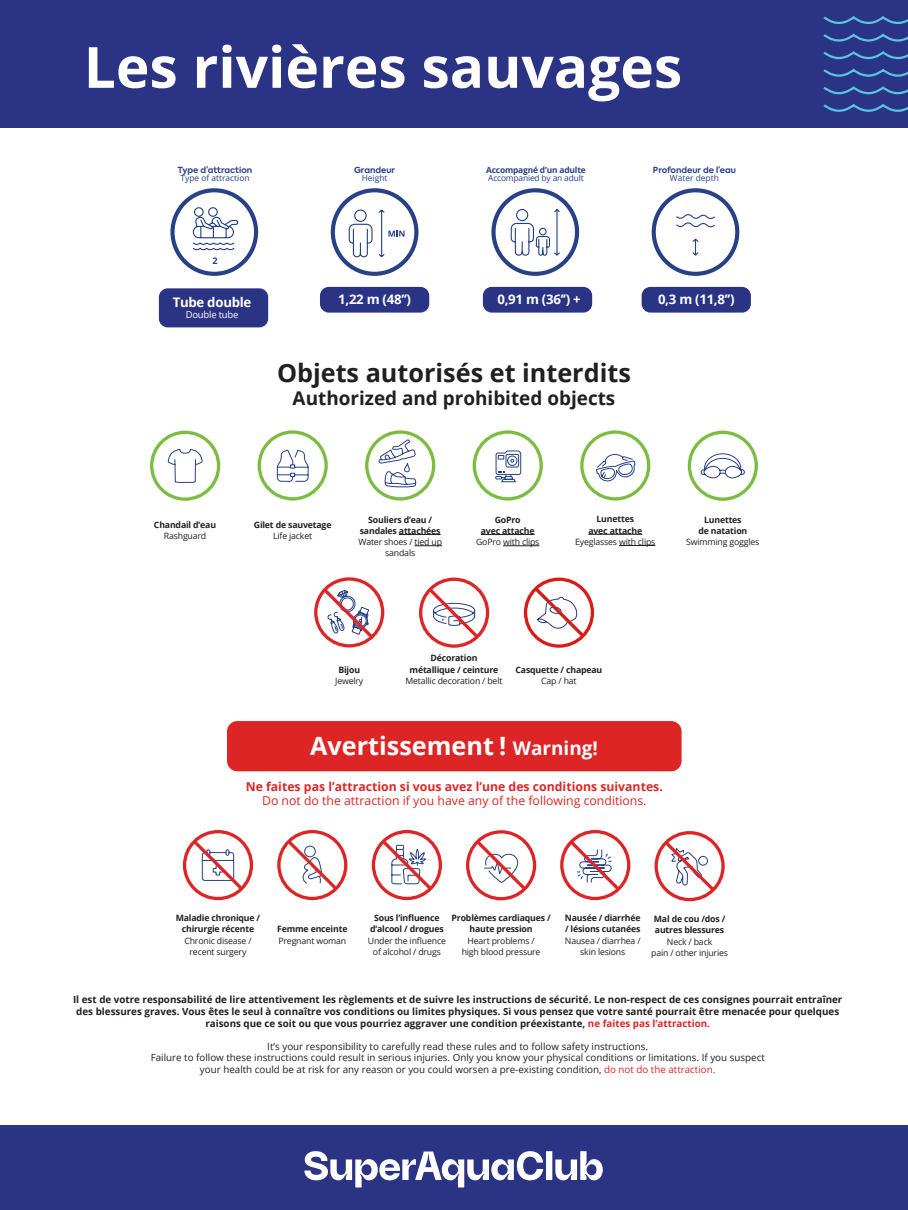
<style>
.page{position:relative;width:908px;height:1210px;background:#fff}
.page>*{position:absolute;margin:0;border:0;box-sizing:border-box;transform-origin:0 0}
.t1{font:700 56.8px "Open Sans";color:#fff}
.t2{font:700 25.2px "Open Sans";color:#231f20}
.t3{font:700 25.2px "Open Sans";color:#fff}
.t4{font:700 18.9px "Open Sans";color:#231f20}
.t5{font:700 13.2px "Open Sans";letter-spacing:-.02em;color:#fff}
.t6{font:700 12.25px "Open Sans";color:#de2526}
.t7{font:12.25px "Open Sans";color:#de2526}
.t8{font:700 9.8px/11.8px "Open Sans";color:#231f20;text-align:center}
.t9{font:9.8px/11.8px "Open Sans";color:#231f20;text-align:center}
.t10{font:9.45px "Open Sans";letter-spacing:-.02em;color:#fff}
.t11{font:700 9.1px "Open Sans";color:#274086}
.t12{font:700 8.75px/11.2px "Open Sans";letter-spacing:-.02em;color:#231f20;text-align:center}
.t13{font:8.75px/11.2px "Open Sans";letter-spacing:-.02em;color:#231f20;text-align:center}
.t14{font:700 8.4px "Axiforma";color:#274086}
.t15{font:8.4px "Open Sans";color:#274086}
.t16{font:700 8.4px "Open Sans";letter-spacing:-.02em;color:#274086}
.t17{font:8.4px "Open Sans";letter-spacing:-.02em;color:#274086}
.s1{font-size:18.9px}
.s2{color:#de2526}
</style>
<div class="page">
<div style="left:227px;top:721px;width:454px;height:50px;background:#de2526;border-radius:11px"></div>
<div style="left:0;top:1125px;width:907px;height:85px;background:#2b3484"></div>
<div style="left:0;top:0;width:907px;height:127px;background:#2b3484"></div>
<svg style="left:823px;top:16px;width:84px;height:96px"></svg>
<div style="left:320px;top:287px;width:109px;height:25px;background:#2b3484;border-radius:9px"></div>
<hr style="left:588px;top:534px;width:54px;height:1px;background:#231f20">
<hr style="left:619px;top:545px;width:36px;height:1px;background:#231f20">
<svg style="left:167px;top:449px;width:36px;height:34px"></svg>
<svg style="left:276px;top:449px;width:33px;height:33px"></svg>
<svg style="left:596px;top:454px;width:40px;height:28px"></svg>
<svg style="left:426px;top:585px;width:56px;height:57px"></svg>
<svg style="left:378px;top:438px;width:38px;height:50px"></svg>
<svg style="left:700px;top:453px;width:45px;height:26px"></svg>
<div style="left:150px;top:431px;width:70px;height:70px;border:3px solid #7abd41;border-radius:50%"></div>
<div style="left:257px;top:430px;width:71px;height:70px;border:3px solid #7abd41;border-radius:50%"></div>
<div style="left:365px;top:430px;width:70px;height:70px;border:3px solid #7abd41;border-radius:50%"></div>
<div style="left:580px;top:430px;width:70px;height:70px;border:3px solid #7abd41;border-radius:50%"></div>
<div style="left:687px;top:431px;width:70px;height:70px;border:3px solid #7abd41;border-radius:50%"></div>
<div style="left:314px;top:577px;width:70px;height:70px;border:3px solid #de2526;border-radius:50%"></div>
<div style="left:419px;top:577px;width:70px;height:71px;border:3px solid #de2526;border-radius:50%"></div>
<svg style="left:321px;top:586px;width:56px;height:56px"></svg>
<hr style="left:480px;top:534px;width:54px;height:1px;background:#231f20">
<hr style="left:503px;top:545px;width:36px;height:1px;background:#231f20">
<div style="left:472px;top:430px;width:70px;height:70px;border:3px solid #7abd41;border-radius:50%"></div>
<svg style="left:495px;top:450px;width:26px;height:33px"></svg>
<div style="left:170px;top:188px;width:88px;height:88px;border:4px solid #274086;border-radius:50%"></div>
<div style="left:330px;top:188px;width:88px;height:88px;border:4px solid #274086;border-radius:50%"></div>
<svg style="left:348px;top:209px;width:56px;height:49px"></svg>
<div style="left:641px;top:287px;width:109px;height:25px;background:#2b3484;border-radius:9px"></div>
<div style="left:651px;top:188px;width:88px;height:88px;border:4px solid #274086;border-radius:50%"></div>
<svg style="left:676px;top:214px;width:39px;height:14px"></svg>
<svg style="left:692px;top:238px;width:7px;height:18px"></svg>
<div style="left:277px;top:830px;width:70px;height:70px;border:3px solid #de2526;border-radius:50%"></div>
<svg style="left:284px;top:837px;width:56px;height:56px"></svg>
<div style="left:371px;top:830px;width:71px;height:70px;border:3px solid #de2526;border-radius:50%"></div>
<svg style="left:378px;top:837px;width:62px;height:64px"></svg>
<div style="left:560px;top:830px;width:70px;height:70px;border:3px solid #de2526;border-radius:50%"></div>
<svg style="left:567px;top:838px;width:56px;height:56px"></svg>
<div style="left:183px;top:830px;width:70px;height:70px;border:3px solid #de2526;border-radius:50%"></div>
<svg style="left:190px;top:837px;width:56px;height:56px"></svg>
<div style="left:654px;top:831px;width:70px;height:70px;border:3px solid #de2526;border-radius:50%"></div>
<svg style="left:661px;top:838px;width:56px;height:56px"></svg>
<div style="left:466px;top:830px;width:70px;height:70px;border:3px solid #de2526;border-radius:50%"></div>
<svg style="left:472px;top:837px;width:57px;height:56px"></svg>
<svg style="left:192px;top:207px;width:47px;height:44px"></svg>
<div style="left:482px;top:287px;width:110px;height:25px;background:#2b3484;border-radius:9px"></div>
<div style="left:491px;top:188px;width:88px;height:88px;border:4px solid #274086;border-radius:50%"></div>
<svg style="left:510px;top:209px;width:50px;height:47px"></svg>
<div style="left:523px;top:577px;width:71px;height:71px;border:3px solid #d81b16;border-radius:50%"></div>
<svg style="left:527px;top:583px;width:60px;height:57px"></svg>
<hr style="left:399px;top:534px;width:41px;height:1px;background:#231f20">
<svg style="left:414px;top:545px;width:28px;height:1px"></svg>
<div style="left:159px;top:288px;width:109px;height:39px;background:#2b3484;border-radius:9px"></div>
<svg style="left:555px;top:1151px;width:47px;height:29px"></svg>
<svg style="left:304px;top:1151px;width:239px;height:36px"></svg>
<div style="left:546px;top:1151px;width:6px;height:29px;background:#fff"></div>
<h1 class="t1" style="left:84px;top:44px;width:599px">Les rivières sauvages</h1>
<p class="t14" style="left:178px;top:166px;width:76px">Type d’attraction</p>
<p class="t15" style="left:180px;top:175px;width:71px">Type of attraction</p>
<p class="t14" style="left:354px;top:166px;width:42px">Grandeur</p>
<p class="t15" style="left:361px;top:175px;width:27px">Height</p>
<p class="t16" style="left:486px;top:166px;width:101px">Accompagné d’un adulte</p>
<p class="t17" style="left:488px;top:175px;width:97px">Accompanied by an adult</p>
<p class="t14" style="left:652px;top:166px;width:84px">Profondeur de l’eau</p>
<p class="t15" style="left:669px;top:175px;width:50px">Water depth</p>
<p class="t11" style="left:212px;top:257px;width:7px">2</p>
<h3 class="t5" style="left:173px;top:296px;width:80px">Tube double</h3>
<p class="t10" style="left:186px;top:311px;width:54px">Double tube</p>
<h3 class="t5" style="left:338px;top:294px;width:74px">1,22 m (48’’)</h3>
<h3 class="t5" style="left:497px;top:294px;width:85px">0,91 m (36’’) +</h3>
<h2 class="t2" style="left:277px;top:363px;width:355px">Objets autorisés et interdits</h2>
<h3 class="t4" style="left:292px;top:390px;width:324px">Authorized and prohibited objects</h3>
<h3 class="t5" style="left:657px;top:294px;width:78px">0,3 m (11,8’’)</h3>
<p class="t12" style="left:154px;top:520px;width:64px">Chandail d’eau</p>
<p class="t13" style="left:164px;top:531px;width:44px">Rashguard</p>
<p class="t12" style="left:254px;top:520px;width:79px">Gilet de sauvetage</p>
<p class="t13" style="left:273px;top:531px;width:40px">Life jacket</p>
<p class="t12" style="left:359px;top:515px;width:82px">Souliers d’eau / sandales attachées</p>
<p class="t13" style="left:358px;top:537px;width:85px">Water shoes / tied up sandals</p>
<p class="t12" style="left:480px;top:515px;width:55px">GoPro<br>avec attache</p>
<p class="t13" style="left:476px;top:537px;width:65px">GoPro with clips</p>
<p class="t12" style="left:588px;top:514px;width:55px">Lunettes avec attache</p>
<p class="t13" style="left:575px;top:537px;width:82px">Eyeglasses with clips</p>
<p class="t12" style="left:698px;top:515px;width:50px">Lunettes de natation</p>
<p class="t13" style="left:686px;top:537px;width:75px">Swimming goggles</p>
<p class="t12" style="left:338px;top:665px;width:23px">Bijou</p>
<p class="t13" style="left:335px;top:676px;width:30px">Jewelry</p>
<p class="t12" style="left:409px;top:653px;width:90px">Décoration métallique / ceinture</p>
<p class="t13" style="left:405px;top:676px;width:98px">Metallic decoration / belt</p>
<p class="t12" style="left:515px;top:665px;width:88px">Casquette / chapeau</p>
<p class="t13" style="left:541px;top:676px;width:37px">Cap / hat</p>
<h2 class="t3" style="left:310px;top:728px;width:289px">Avertissement ! <span class="s1">Warning!</span></h2>
<p class="t6" style="left:246px;top:781px;width:418px">Ne faites pas l’attraction si vous avez l’une des conditions suivantes.</p>
<p class="t7" style="left:262px;top:796px;width:386px">Do not do the attraction if you have any of the following conditions.</p>
<p class="t12" style="left:176px;top:913px;width:86px">Maladie chronique / chirurgie récente</p>
<p class="t13" style="left:184px;top:935px;width:69px">Chronic disease / recent surgery</p>
<p class="t12" style="left:277px;top:924px;width:72px">Femme enceinte</p>
<p class="t13" style="left:278px;top:935px;width:69px">Pregnant woman</p>
<p class="t12" style="left:370px;top:912px;width:75px">Sous l’influence d’alcool / drogues</p>
<p class="t13" style="left:368px;top:934px;width:80px">Under the influence of alcohol / drugs</p>
<p class="t12" style="left:451px;top:913px;width:100px">Problèmes cardiaques / haute pression</p>
<p class="t13" style="left:461px;top:935px;width:80px">Heart problems / high blood pressure</p>
<p class="t12" style="left:564px;top:913px;width:77px;text-align:left">Nausée / diarrhée / lésions cutanées</p>
<p class="t13" style="left:564px;top:935px;width:77px">Nausea / diarrhea / skin lesions</p>
<p class="t12" style="left:653px;top:914px;width:73px;text-align:left">Mal de cou /dos / autres blessures</p>
<p class="t13" style="left:651px;top:936px;width:78px">Neck / back<br>pain / other injuries</p>
<p class="t8" style="left:73px;top:994px;width:770px">Il est de votre responsabilité de lire attentivement les règlements et de suivre les instructions de sécurité. Le non-respect de ces consignes pourrait entraîner des blessures graves. Vous êtes le seul à connaître vos conditions ou limites physiques. Si vous pensez que votre santé pourrait être menacée pour quelques raisons que ce soit ou que vous pourriez aggraver une condition préexistante, <span class="s2">ne faites pas l’attraction.</span></p>
<p class="t9" style="left:151px;top:1041px;width:615px">It’s your responsibility to carefully read these rules and to follow safety instructions.<br>Failure to follow these instructions could result in serious injuries. Only you know your physical conditions or limitations. If you suspect your health could be at risk for any reason or you could worsen a pre-existing condition, <span class="s2">do not do the attraction.</span></p>
</div>
